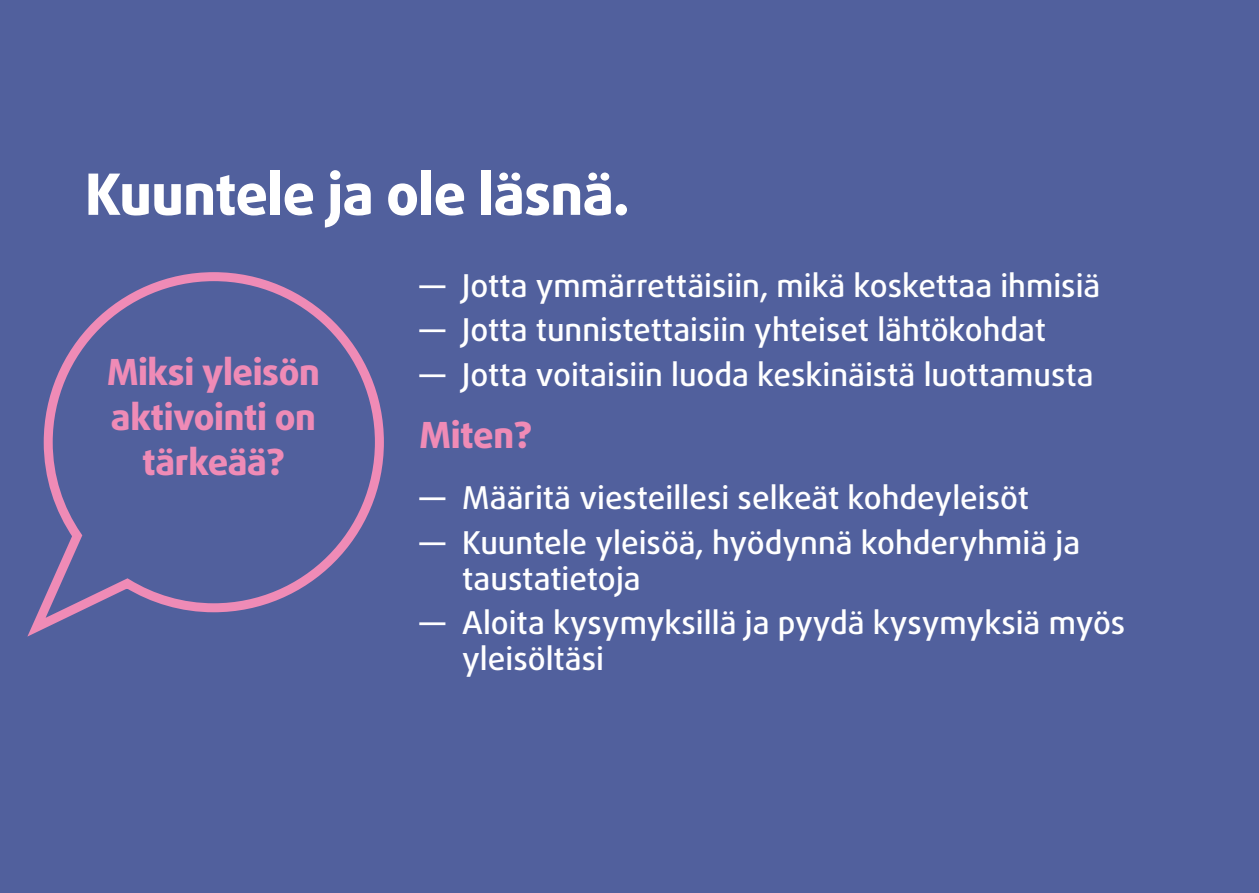
<style>
.page{position:relative;width:1259px;height:893px;background:#51609d}
.page>*{position:absolute;margin:0;border:0;box-sizing:border-box;transform-origin:0 0}
.Headline{font:800 57px "Daxline Pro";letter-spacing:-.01em;color:#fff}
.Highlights_question{font:800 36px/45px "Daxline Pro";letter-spacing:-.01em;color:#ef8bb6;text-align:center}
.HOW{font:800 36px "Daxline Pro";letter-spacing:-.01em;color:#ef8bb6}
.t1{font:500 31.5px/36px "Daxline Pro";color:#fff}
</style>
<div class="page">
<svg style="left:27px;top:272px;width:357px;height:365px"></svg>
<p class="Headline" style="left:85px;top:156px;width:546px">Kuuntele ja ole läsnä.</p>
<p class="Highlights_question" style="left:107px;top:350px;width:214px">Miksi yleisön aktivointi on tärkeää?</p>
<p class="t1" style="left:420px;top:268px;width:682px">― Jotta ymmärrettäisiin, mikä koskettaa ihmisiä</p>
<p class="t1" style="left:420px;top:312px;width:628px">― Jotta tunnistettaisiin yhteiset lähtökohdat</p>
<p class="t1" style="left:420px;top:357px;width:675px">― Jotta voitaisiin luoda keskinäistä luottamusta</p>
<p class="HOW" style="left:420px;top:411px;width:114px">Miten?</p>
<p class="t1" style="left:420px;top:480px;width:611px">― Määritä viesteillesi selkeät kohdeyleisöt</p>
<p class="t1" style="left:462px;top:525px;width:619px;text-indent:-43px">― Kuuntele yleisöä, hyödynnä kohderyhmiä ja taustatietoja</p>
<p class="t1" style="left:462px;top:605px;width:664px;text-indent:-43px">― Aloita kysymyksillä ja pyydä kysymyksiä myös yleisöltäsi</p>
</div>
